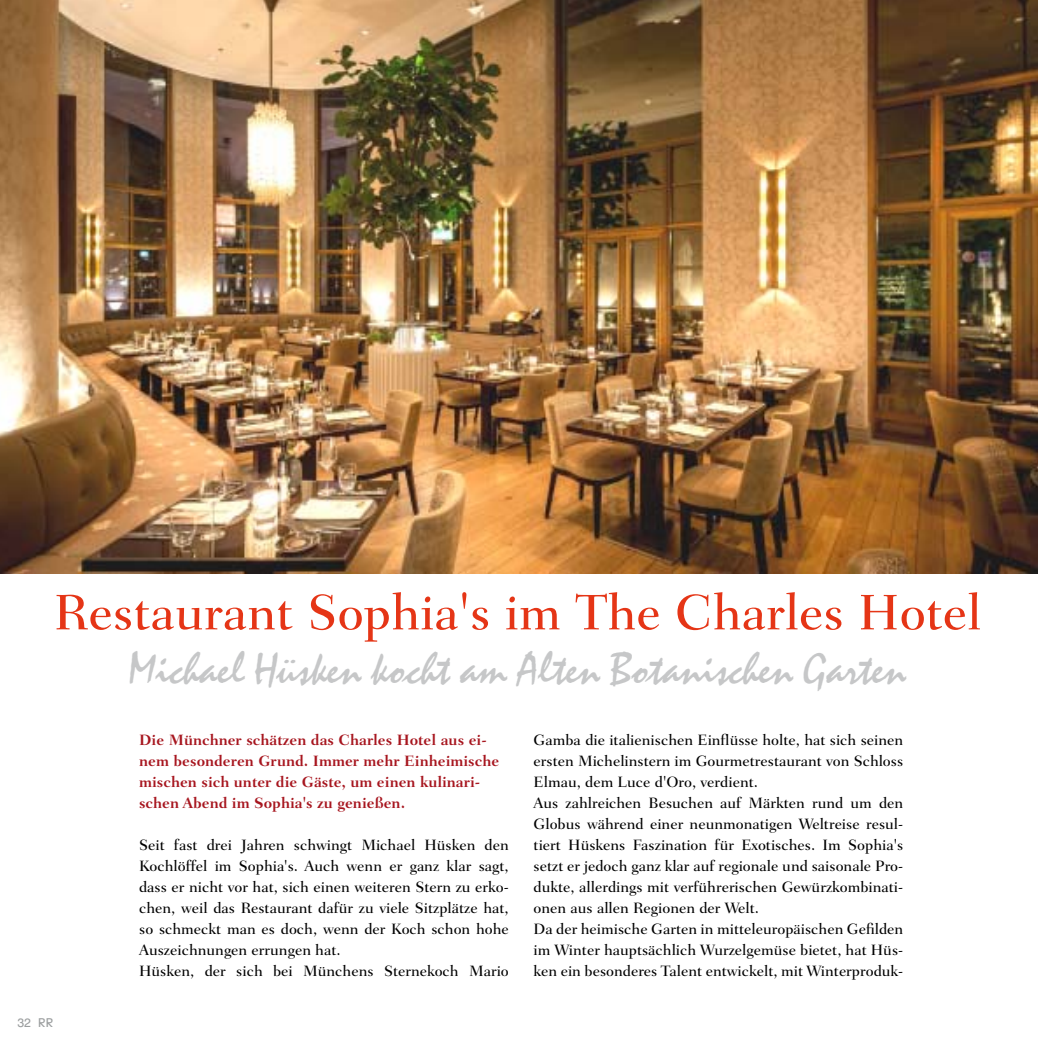
<style>
.page{position:relative;width:1038px;height:1043px;background:#fff}
.page>*{position:absolute;margin:0;border:0;box-sizing:border-box;transform-origin:0 0}
.t1{font:500 50.75px "Fairfield LT Std";color:#e53516}
.t2{font:43.75px "Mistral Com";color:#c6c7c8}
.t3{font:500 15.22px/21px "Fairfield LT Std";color:#000}
.t4{font:700 15.22px/21px "Fairfield LT Std";color:#a7161f}
.t5{font:12.25px "Schulbuch Bayern OT";color:#9b9e9f}
</style>
<div class="page">
<img style="left:0;top:1px;width:1038px;height:572px">
<h1 class="t1" style="left:54px;top:583px;width:929px">Restaurant Sophia's im The Charles Hotel</h1>
<h2 class="t2" style="left:129px;top:651px;width:778px">Michael H¸sken kocht am Alten Botanischen Garten</h2>
<p class="t5" style="left:17px;top:1015px;width:37px">32 RR</p>
<p class="t4" style="left:139px;top:729px;width:362px">Die Münchner schätzen das Charles Hotel aus ei&shy;nem besonderen Grund. Immer mehr Einheimische mischen sich unter die Gäste, um einen kulinari&shy;schen Abend im Sophia's zu genießen.</p>
<p class="t3" style="left:139px;top:834px;width:371px">Seit fast drei Jahren schwingt Michael Hüsken den Kochlöffel im Sophia's. Auch wenn er ganz klar sagt, dass er nicht vor hat, sich einen weiteren Stern zu erko&shy;chen, weil das Restaurant dafür zu viele Sitzplätze hat, so schmeckt man es doch, wenn der Koch schon hohe Auszeichnungen errungen hat.<br>Hüsken, der sich bei Münchens Sternekoch Mario</p>
<p class="t3" style="left:533px;top:729px;width:371px">Gamba die italienischen Einflüsse holte, hat sich seinen ersten Michelinstern im Gourmetrestaurant von Schloss Elmau, dem Luce d'Oro, verdient.<br>Aus zahlreichen Besuchen auf Märkten rund um den Globus während einer neunmonatigen Weltreise resul&shy;tiert Hüskens Faszination für Exotisches. Im Sophia's setzt er jedoch ganz klar auf regionale und saisonale Pro&shy;dukte, allerdings mit verführerischen Gewürzkombinati&shy;onen aus allen Regionen der Welt.<br>Da der heimische Garten in mitteleuropäischen Gefilden im Winter hauptsächlich Wurzelgemüse bietet, hat Hüs&shy;ken ein besonderes Talent entwickelt, mit Winterproduk-</p>
</div>
